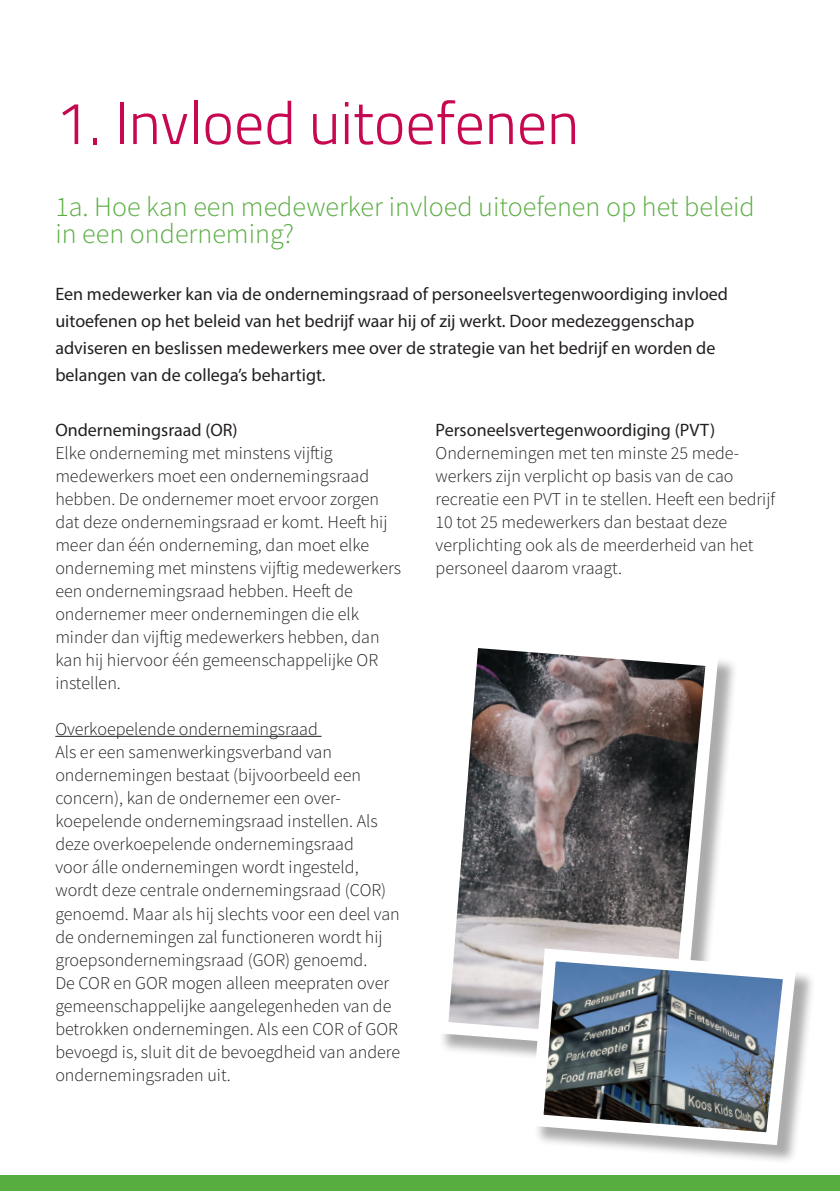
<style>
.page{position:relative;width:840px;height:1191px;background:#fff}
.page>*{position:absolute;margin:0;border:0;box-sizing:border-box;transform-origin:0 0}
._01__Kop_hoofdstuk{font:300 60px "Titillium Web";color:#c70851}
._02__Intro_Tekst{font:300 28px/27px "Source Sans Pro";color:#58ad40}
.t1{font:300 18px/23px "Source Sans Pro";color:#231f20}
.t2{font:18px/27px "Myriad Pro";color:#231f20}
.s1{font-family:"Myriad Pro";font-weight:400}
</style>
<div class="page">
<div style="left:0;top:1175px;width:839px;height:16px;background:#58ad40"></div>
<hr style="left:55px;top:736px;width:266px;height:1px;background:#231f20">
<div style="left:438px;top:638px;width:299px;height:434px;background:#231f20;opacity:.38"></div>
<svg style="left:438px;top:638px;width:286px;height:420px"></svg>
<div style="left:533px;top:951px;width:282px;height:213px;background:#231f20;opacity:.38"></div>
<svg style="left:524px;top:942px;width:278px;height:209px"></svg>
<p class="_01__Kop_hoofdstuk" style="left:55px;top:80px;width:525px">1. Invloed uitoefenen</p>
<p class="_02__Intro_Tekst" style="left:55px;top:193px;width:700px">1a. Hoe kan een medewerker invloed uitoefenen op het beleid in een onderneming?</p>
<p class="t2" style="left:55px;top:280px;width:674px">Een medewerker kan via de ondernemingsraad of personeelsvertegenwoordiging invloed uitoefenen op het beleid van het bedrijf waar hij of zij werkt. Door medezeggenschap adviseren en beslissen medewerkers mee over de strategie van het bedrijf en worden de belangen van de collega’s behartigt.</p>
<p class="t1" style="left:55px;top:419px;width:347px"><span class="s1">Ondernemingsraad (OR)<br></span>Elke onderneming met minstens vijftig medewerkers moet een ondernemingsraad hebben. De ondernemer moet ervoor zorgen dat deze ondernemingsraad er komt. Heeft hij meer dan één onderneming, dan moet elke onderneming met minstens vijftig medewerkers een ondernemingsraad hebben. Heeft de ondernemer meer ondernemingen die elk minder dan vijftig medewerkers hebben, dan kan hij hiervoor één gemeenschappelijke OR instellen.</p>
<p class="t1" style="left:55px;top:718px;width:264px">Overkoepelende ondernemingsraad</p>
<p class="t1" style="left:55px;top:741px;width:346px">Als er een samenwerkingsverband van ondernemingen bestaat (bijvoorbeeld een concern), kan de ondernemer een over&shy;koepelende ondernemingsraad instellen. Als deze overkoepelende ondernemingsraad<br>voor álle ondernemingen wordt ingesteld, wordt deze centrale ondernemingsraad (COR) genoemd. Maar als hij slechts voor een deel van de ondernemingen zal functioneren wordt hij groepsondernemingsraad (GOR) genoemd.<br>De COR en GOR mogen alleen meepraten over gemeenschappelijke aangelegenheden van de betrokken ondernemingen. Als een COR of GOR bevoegd is, sluit dit de bevoegdheid van andere ondernemingsraden uit.</p>
<p class="t1" style="left:435px;top:419px;width:341px"><span class="s1">Personeelsvertegenwoordiging (PVT)<br></span>Ondernemingen met ten minste 25 mede&shy;werkers zijn verplicht op basis van de cao recreatie een PVT in te stellen. Heeft een bedrijf 10 tot 25 medewerkers dan bestaat deze verplichting ook als de meerderheid van het personeel daarom vraagt.</p>
</div>
